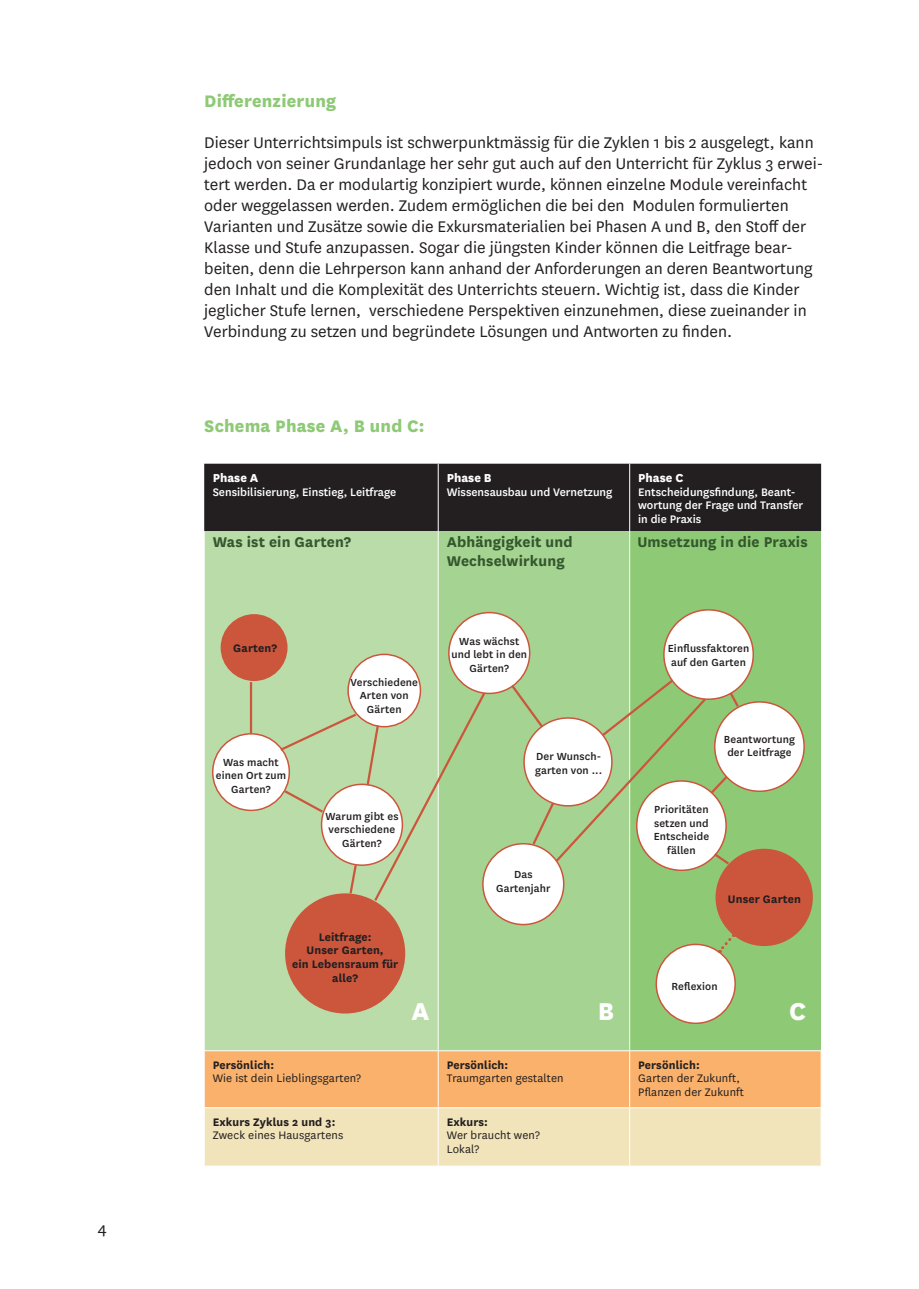
<style>
.page{position:relative;width:919px;height:1289px;background:#fff}
.page>*{position:absolute;margin:0;border:0;box-sizing:border-box;transform-origin:0 0}
.t1{font:800 28.5px "National";color:#fff}
.t2{font:800 19.5px "National";letter-spacing:.01em;color:#8eca76}
.t3{font:18px/21px "National";color:#231f20}
.t4{font:700 16.5px/19.5px "National";letter-spacing:.01em;color:#34572e}
.t5{font:800 13.5px "National";color:#fff}
.t6{font:500 12.75px/13.5px "National";color:#fff}
.t7{font:12.75px/13.5px "National";letter-spacing:.01em;color:#231f20}
.t8{font:700 12.75px/13.5px "National";letter-spacing:.01em;color:#231f20;text-align:center}
.t9{font:500 12px/13.5px "National";letter-spacing:.01em;color:#231f20;text-align:center}
</style>
<div class="page">
<div style="left:204px;top:463px;width:617px;height:68px;background:#231f20"></div>
<div style="left:204px;top:531px;width:234px;height:519px;background:#badca9"></div>
<div style="left:438px;top:531px;width:191px;height:519px;background:#a5d391"></div>
<div style="left:629px;top:531px;width:192px;height:519px;background:#8eca76"></div>
<svg style="left:205px;top:1051px;width:615px;height:114px;background:#f5cb93"></svg>
<hr style="left:438px;top:463px;width:1px;height:68px;background:#fff">
<hr style="left:629px;top:463px;width:1px;height:68px;background:#fff">
<hr style="left:438px;top:1051px;width:1px;height:56px;background:#fff">
<hr style="left:629px;top:1051px;width:1px;height:56px;background:#fff">
<hr style="left:204px;top:531px;width:1px;height:519px;background:#fff">
<hr style="left:438px;top:531px;width:1px;height:519px;background:#fff">
<hr style="left:629px;top:531px;width:1px;height:519px;background:#fff">
<hr style="left:204px;top:1107px;width:234px;height:1px;background:#fff">
<hr style="left:438px;top:1107px;width:191px;height:1px;background:#fff">
<hr style="left:438px;top:1108px;width:1px;height:57px;background:#fff">
<hr style="left:629px;top:1107px;width:192px;height:1px;background:#fff">
<hr style="left:629px;top:1108px;width:1px;height:57px;background:#fff">
<div style="left:714px;top:702px;width:90px;height:89px;background:#fff;border-radius:50%"></div>
<div style="left:714px;top:701px;width:90px;height:91px;border:2px solid #cc563c;border-radius:50%"></div>
<div style="left:656px;top:944px;width:79px;height:79px;background:#fff;border-radius:50%"></div>
<div style="left:655px;top:943px;width:80px;height:81px;border:2px solid #cc563c;border-radius:50%"></div>
<div style="left:715px;top:848px;width:97px;height:98px;background:#cc563c;border-radius:50%"></div>
<div style="left:449px;top:612px;width:80px;height:81px;background:#fff;border-radius:50%"></div>
<div style="left:448px;top:612px;width:82px;height:82px;border:2px solid #cc563c;border-radius:50%"></div>
<div style="left:221px;top:614px;width:66px;height:67px;background:#cc563c;border-radius:50%"></div>
<div style="left:213px;top:733px;width:76px;height:77px;background:#fff;border-radius:50%"></div>
<div style="left:212px;top:733px;width:78px;height:78px;border:2px solid #cc563c;border-radius:50%"></div>
<div style="left:348px;top:654px;width:72px;height:72px;background:#fff;border-radius:50%"></div>
<div style="left:347px;top:653px;width:74px;height:74px;border:2px solid #cc563c;border-radius:50%"></div>
<div style="left:321px;top:784px;width:81px;height:81px;background:#fff;border-radius:50%"></div>
<div style="left:285px;top:893px;width:120px;height:120px;background:#cc563c;border-radius:50%"></div>
<hr style="left:250px;top:682px;width:2px;height:51px;background:#cc563c">
<svg style="left:282px;top:788px;width:43px;height:26px"></svg>
<svg style="left:348px;top:862px;width:10px;height:33px"></svg>
<svg style="left:278px;top:711px;width:80px;height:41px"></svg>
<svg style="left:717px;top:934px;width:17px;height:19px"></svg>
<svg style="left:365px;top:690px;width:122px;height:213px"></svg>
<svg style="left:509px;top:677px;width:231px;height:189px"></svg>
<div style="left:663px;top:610px;width:90px;height:89px;background:#fff;border-radius:50%"></div>
<div style="left:663px;top:609px;width:91px;height:91px;border:2px solid #cc563c;border-radius:50%"></div>
<div style="left:483px;top:843px;width:80px;height:81px;background:#fff;border-radius:50%"></div>
<div style="left:482px;top:843px;width:82px;height:82px;border:2px solid #cc563c;border-radius:50%"></div>
<p class="t3" style="left:98px;top:1216px;width:10px">4</p>
<p class="t2" style="left:204px;top:87px;width:133px">Differenzierung</p>
<p class="t3" style="left:204px;top:131px;width:620px">Dieser Unterrichtsimpuls ist schwerpunktmässig für die Zyklen 1 bis 2 ausgelegt, kann jedoch von seiner Grundanlage her sehr gut auch auf den Unterricht für Zyklus 3 erwei&shy;tert werden. Da er modulartig konzipiert wurde, können einzelne Module vereinfacht oder weggelassen werden. Zudem ermöglichen die bei den Modulen formulierten Varianten und Zusätze sowie die Exkursmaterialien bei Phasen A und B, den Stoff der Klasse und Stufe anzupassen. Sogar die jüngsten Kinder können die Leitfrage bear&shy;beiten, denn die Lehrperson kann anhand der Anforderungen an deren Beantwortung den Inhalt und die Komplexität des Unterrichts steuern. Wichtig ist, dass die Kinder jeglicher Stufe lernen, verschiedene Perspektiven einzunehmen, diese zueinander in Verbindung zu setzen und begründete Lösungen und Antworten zu finden.</p>
<p class="t2" style="left:204px;top:412px;width:222px">Schema Phase A, B und C:</p>
<p class="t5" style="left:213px;top:468px;width:47px">Phase A</p>
<p class="t6" style="left:213px;top:484px;width:185px">Sensibilisierung, Einstieg, Leitfrage</p>
<p class="t5" style="left:446px;top:468px;width:47px">Phase B</p>
<p class="t6" style="left:446px;top:484px;width:167px">Wissensausbau und Vernetzung</p>
<p class="t5" style="left:638px;top:468px;width:47px">Phase C</p>
<p class="t6" style="left:638px;top:484px;width:166px">Entscheidungsfindung, Beant&shy;wortung der Frage und Transfer in die Praxis</p>
<p class="t4" style="left:213px;top:530px;width:140px">Was ist ein Garten?</p>
<p class="t4" style="left:446px;top:530px;width:127px">Abhängigkeit und<br>Wechselwirkung</p>
<p class="t4" style="left:637px;top:530px;width:172px">Umsetzung in die Praxis</p>
<p class="t8" style="left:233px;top:640px;width:45px">Garten?</p>
<p class="t9" style="left:216px;top:754px;width:72px">Was macht einen Ort zum<br>Garten?</p>
<p class="t9" style="left:350px;top:674px;width:69px">Verschiedene<br>Arten von<br>Gärten</p>
<p class="t9" style="left:325px;top:808px;width:74px">Warum gibt es verschiedene<br>Gärten?</p>
<p class="t8" style="left:292px;top:929px;width:108px">Leitfrage:<br>Unser Garten,<br>ein Lebensraum für alle?</p>
<p class="t9" style="left:451px;top:633px;width:77px">Was wächst und lebt in den<br>Gärten?</p>
<p class="t9" style="left:535px;top:749px;width:69px;text-align:left">Der Wunsch&shy;garten von ...</p>
<p class="t9" style="left:496px;top:866px;width:56px">Das<br>Gartenjahr</p>
<p class="t9" style="left:667px;top:641px;width:83px;text-align:left">Einflussfaktoren auf den Garten</p>
<p class="t9" style="left:723px;top:731px;width:73px;text-align:left">Beantwortung der Leitfrage</p>
<p class="t9" style="left:653px;top:802px;width:57px">Prioritäten setzen und<br>Entscheide fällen</p>
<p class="t8" style="left:727px;top:891px;width:75px">Unser Garten</p>
<p class="t9" style="left:671px;top:978px;width:48px">Reflexion</p>
<p class="t8" style="left:213px;top:1057px;width:63px">Persönlich:</p>
<p class="t7" style="left:213px;top:1071px;width:150px">Wie ist dein Lieblingsgarten?</p>
<p class="t8" style="left:213px;top:1114px;width:124px">Exkurs Zyklus 2 und 3:</p>
<p class="t7" style="left:213px;top:1128px;width:132px">Zweck eines Hausgartens</p>
<h1 class="t1" style="left:411px;top:990px;width:19px">A</h1>
<h1 class="t1" style="left:597px;top:990px;width:18px">B</h1>
<h1 class="t1" style="left:789px;top:990px;width:18px">C</h1>
<p class="t8" style="left:446px;top:1057px;width:63px">Persönlich:</p>
<p class="t7" style="left:446px;top:1071px;width:118px">Traumgarten gestalten</p>
<p class="t8" style="left:446px;top:1114px;width:43px">Exkurs:</p>
<p class="t7" style="left:446px;top:1128px;width:95px">Wer braucht wen?<br>Lokal?</p>
<p class="t8" style="left:638px;top:1057px;width:63px">Persönlich:</p>
<p class="t7" style="left:638px;top:1071px;width:107px">Garten der Zukunft,<br>Pflanzen der Zukunft</p>
</div>
